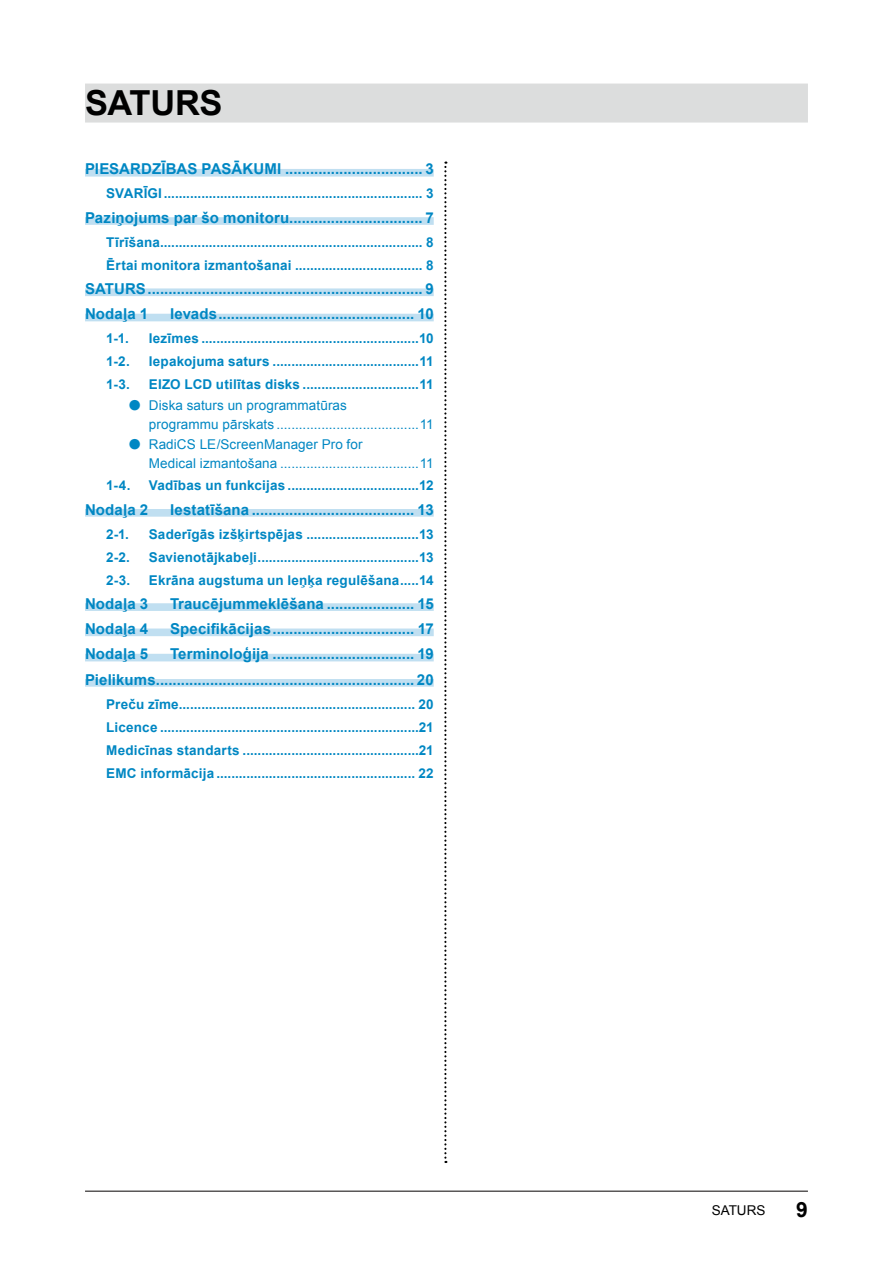
<style>
.page{position:relative;width:893px;height:1263px;background:#fff}
.page>*{position:absolute;margin:0;border:0;box-sizing:border-box;transform-origin:0 0}
.t1{font:700 34.5px "Arial";letter-spacing:-.015em;color:#000}
.t2{font:700 21px "Arial";color:#000}
.t3{font:700 15px/25.2px "Arial";letter-spacing:.01em;color:#0087c3}
.t4{font:700 13.5px/23px "Arial";letter-spacing:.015em;color:#0087c3}
.t5{font:13.5px/18.8px "Arial";letter-spacing:.005em;color:#0087c3}
.t6{font:13.5px "Arial";color:#000}
.s1{font-weight:700;font-size:24.3px}
</style>
<div class="page">
<hr style="left:85px;top:1190px;width:723px;height:2px;background:#595757">
<svg style="left:444px;top:162px;width:2px;height:1001px"></svg>
<div style="left:85px;top:84px;width:723px;height:39px;background:#dcdddd"></div>
<div style="left:85px;top:169px;width:349px;height:8px;background:#c0dff1"></div>
<div style="left:85px;top:217px;width:349px;height:8px;background:#c0dff1"></div>
<div style="left:85px;top:288px;width:349px;height:8px;background:#c0dff1"></div>
<div style="left:85px;top:314px;width:349px;height:7px;background:#c0dff1"></div>
<div style="left:85px;top:509px;width:349px;height:8px;background:#c0dff1"></div>
<div style="left:85px;top:603px;width:349px;height:8px;background:#c0dff1"></div>
<div style="left:85px;top:628px;width:349px;height:8px;background:#c0dff1"></div>
<div style="left:85px;top:654px;width:349px;height:7px;background:#c0dff1"></div>
<div style="left:85px;top:679px;width:349px;height:8px;background:#c0dff1"></div>
<h1 class="t1" style="left:85px;top:80px;width:139px">SATURS</h1>
<p class="t3" style="left:85px;top:157px;width:350px">PIESARDZĪBAS PASĀKUMI ................................. 3</p>
<p class="t4" style="left:106px;top:183px;width:329px">SVARĪGI..................................................................... 3</p>
<p class="t3" style="left:85px;top:205px;width:350px">Paziņojums par šo monitoru................................ 7</p>
<p class="t4" style="left:106px;top:231px;width:329px">Tīrīšana...................................................................... 8<br>Ērtai monitora izmantošanai .................................. 8</p>
<p class="t3" style="left:85px;top:277px;width:350px">SATURS.................................................................. 9<br>Nodaļa 1</p>
<p class="t3" style="left:170px;top:302px;width:265px">Ievads............................................... 10</p>
<p class="t4" style="left:106px;top:327px;width:24px">1-1.</p>
<p class="t4" style="left:149px;top:327px;width:286px">Iezīmes ..........................................................10</p>
<p class="t4" style="left:106px;top:350px;width:25px">1-2.</p>
<p class="t4" style="left:149px;top:350px;width:286px">Iepakojuma saturs .......................................11</p>
<p class="t4" style="left:106px;top:373px;width:25px">1-3.</p>
<p class="t4" style="left:149px;top:373px;width:286px">EIZO LCD utilītas disks ...............................11</p>
<p class="t5" style="left:149px;top:396px;width:286px;text-indent:-21px"><span class="s1">●</span> Diska saturs un programmatūras<br>programmu pārskats ......................................11</p>
<p class="t5" style="left:149px;top:435px;width:286px;text-indent:-21px"><span class="s1">●</span> RadiCS LE/ScreenManager Pro for<br>Medical izmantošana .....................................11</p>
<p class="t4" style="left:106px;top:474px;width:26px">1-4.</p>
<p class="t4" style="left:149px;top:474px;width:286px">Vadības un funkcijas ...................................12</p>
<p class="t3" style="left:85px;top:497px;width:65px">Nodaļa 2</p>
<p class="t3" style="left:170px;top:497px;width:265px">Iestatīšana ....................................... 13</p>
<p class="t4" style="left:106px;top:523px;width:24px">2-1.</p>
<p class="t4" style="left:149px;top:523px;width:286px">Saderīgās izšķirtspējas ..............................13</p>
<p class="t4" style="left:106px;top:546px;width:25px">2-2.</p>
<p class="t4" style="left:149px;top:546px;width:286px">Savienotājkabeļi...........................................13</p>
<p class="t4" style="left:106px;top:569px;width:25px">2-3.</p>
<p class="t4" style="left:149px;top:569px;width:286px">Ekrāna augstuma un leņķa regulēšana.....14</p>
<p class="t3" style="left:85px;top:591px;width:65px">Nodaļa 3</p>
<p class="t3" style="left:170px;top:591px;width:265px">Traucējummeklēšana ..................... 15</p>
<p class="t3" style="left:85px;top:617px;width:65px">Nodaļa 4</p>
<p class="t3" style="left:170px;top:617px;width:265px">Specifikācijas.................................. 17</p>
<p class="t3" style="left:85px;top:642px;width:65px">Nodaļa 5</p>
<p class="t3" style="left:85px;top:642px;width:350px;text-align:right">Terminoloģija .................................. 19<br>Pielikums.............................................................. 20</p>
<p class="t4" style="left:106px;top:693px;width:329px;text-align:justify">Preču zīme............................................................... 20<br>Licence .....................................................................21<br>Medicīnas standarts ...............................................21<br>EMC informācija ..................................................... 22</p>
<p class="t6" style="left:712px;top:1201px;width:55px">SATURS</p>
<h2 class="t2" style="left:796px;top:1196px;width:13px">9</h2>
</div>
